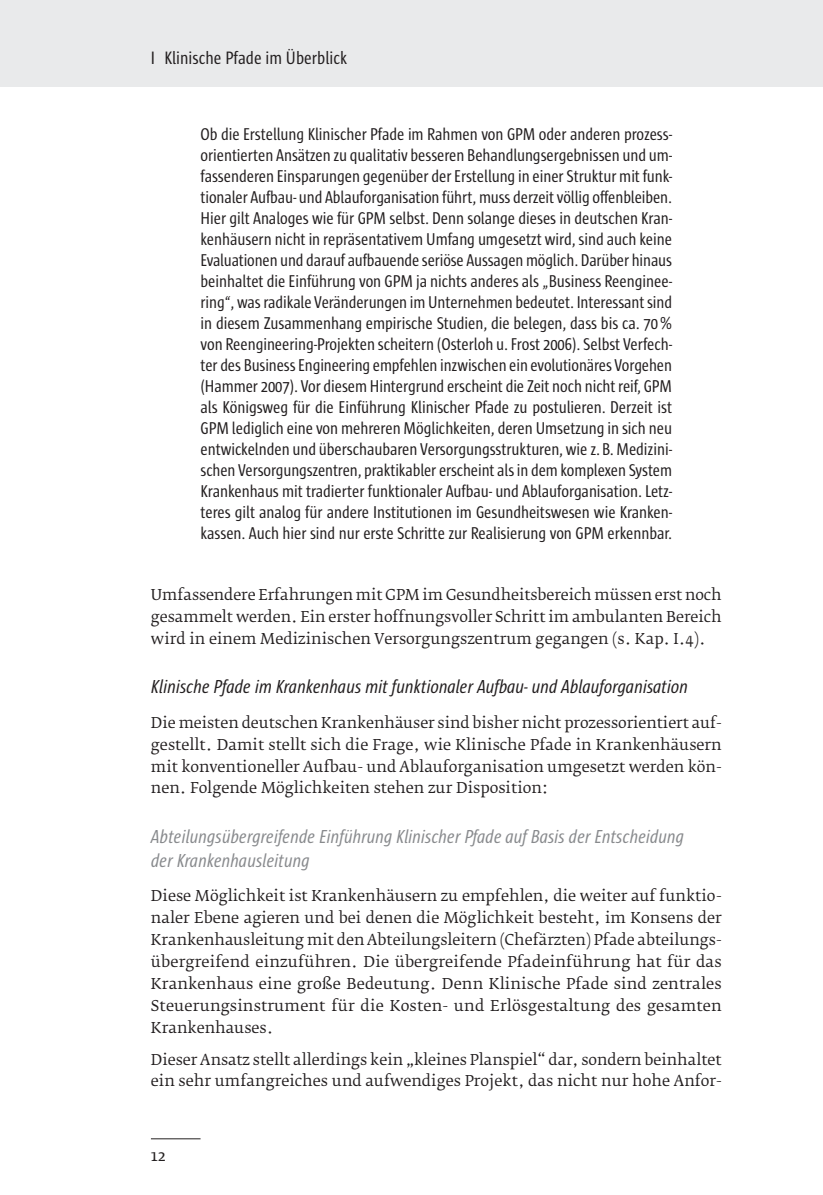
<style>
.page{position:relative;width:823px;height:1195px;background:#fff}
.page>*{position:absolute;margin:0;border:0;box-sizing:border-box;transform-origin:0 0}
.t1{font:italic 19.25px/24.5px "Sun Cd";color:#888a8d}
.t2{font:italic 19.25px "Sun Cd";color:#231f20}
.t3{font:18.38px "Sun Cd";color:#231f20}
.t4{font:17.5px/21px "Sun Cd";letter-spacing:-.005em;color:#231f20;text-align:justify}
.t5{font:15.75px "Fedra Serif B Pro";color:#231f20}
.t6{font:14.88px/21.9px "Fedra Serif B Pro";color:#231f20;text-align:justify}
</style>
<div class="page">
<div style="left:0;top:0;width:821px;height:86px;background:#e9eaeb"></div>
<hr style="left:151px;top:1138px;width:49px;height:1px;background:#231f20">
<hr style="left:821px;top:0;width:2px;height:86px;background:#e9eaeb">
<p class="t3" style="left:151px;top:51px;width:198px">I Klinische Pfade im Überblick</p>
<p class="t4" style="left:200px;top:124px;width:473px">Ob die Erstellung Klinischer Pfade im Rahmen von GPM oder anderen prozess&shy;orientierten Ansätzen zu qualitativ besseren Behandlungsergebnissen und um&shy;fassenderen Einsparungen gegenüber der Erstellung in einer Struktur mit funk&shy;tionaler Aufbau- und Ablauforganisation führt, muss derzeit völlig offenbleiben.<br>Hier gilt Analoges wie für GPM selbst. Denn solange dieses in deutschen Kran&shy;kenhäusern nicht in repräsentativem Umfang umgesetzt wird, sind auch keine Evaluationen und darauf aufbauende seriöse Aussagen möglich. Darüber hinaus beinhaltet die Einführung von GPM ja nichts anderes als „Business Reenginee&shy;ring“, was radikale Veränderungen im Unternehmen bedeutet. Interessant sind in diesem Zusammenhang empirische Studien, die belegen, dass bis ca. 70 % von Reengineering-Projekten scheitern (Osterloh u. Frost 2006). Selbst Verfech&shy;ter des Business Engineering empfehlen inzwischen ein evolutionäres Vorgehen (Hammer 2007). Vor diesem Hintergrund erscheint die Zeit noch nicht reif, GPM als Königsweg für die Einführung Klinischer Pfade zu postulieren. Derzeit ist GPM lediglich eine von mehreren Möglichkeiten, deren Umsetzung in sich neu entwickelnden und überschaubaren Versorgungsstrukturen, wie z. B. Medizini&shy;schen Versorgungszentren, praktikabler erscheint als in dem komplexen System Krankenhaus mit tradierter funktionaler Aufbau- und Ablauforganisation. Letz&shy;teres gilt analog für andere Institutionen im Gesundheitswesen wie Kranken&shy;kassen. Auch hier sind nur erste Schritte zur Realisierung von GPM erkennbar.</p>
<p class="t6" style="left:151px;top:585px;width:572px">Umfassendere Erfahrungen mit GPM im Gesundheitsbereich müssen erst noch gesammelt werden. Ein erster hoffnungsvoller Schritt im ambulanten Bereich wird in einem Medizinischen Versorgungszentrum gegangen (s. Kap. I.4).</p>
<p class="t2" style="left:151px;top:679px;width:538px">Klinische Pfade im Krankenhaus mit funktionaler Aufbau- und Ablauforganisation</p>
<p class="t6" style="left:151px;top:712px;width:572px">Die meisten deutschen Krankenhäuser sind bisher nicht prozessorientiert auf&shy;gestellt. Damit stellt sich die Frage, wie Klinische Pfade in Krankenhäusern mit konventioneller Aufbau- und Ablauforganisation umgesetzt werden kön&shy;nen. Folgende Möglichkeiten stehen zur Disposition:</p>
<p class="t1" style="left:151px;top:825px;width:534px">Abteilungsübergreifende Einführung Klinischer Pfade auf Basis der Entscheidung der Krankenhausleitung</p>
<p class="t6" style="left:151px;top:886px;width:572px">Diese Möglichkeit ist Krankenhäusern zu empfehlen, die weiter auf funktio&shy;naler Ebene agieren und bei denen die Möglichkeit besteht, im Konsens der Krankenhausleitung mit den Abteilungsleitern (Chefärzten) Pfade abteilungs&shy;übergreifend einzuführen. Die übergreifende Pfadeinführung hat für das Krankenhaus eine große Bedeutung. Denn Klinische Pfade sind zentrales Steuerungsinstrument für die Kosten- und Erlösgestaltung des gesamten Krankenhauses.</p>
<p class="t6" style="left:151px;top:1049px;width:572px">Dieser Ansatz stellt allerdings kein „kleines Planspiel“ dar, sondern beinhaltet ein sehr umfangreiches und aufwendiges Projekt, das nicht nur hohe Anfor-</p>
<p class="t5" style="left:151px;top:1147px;width:17px">12</p>
</div>
